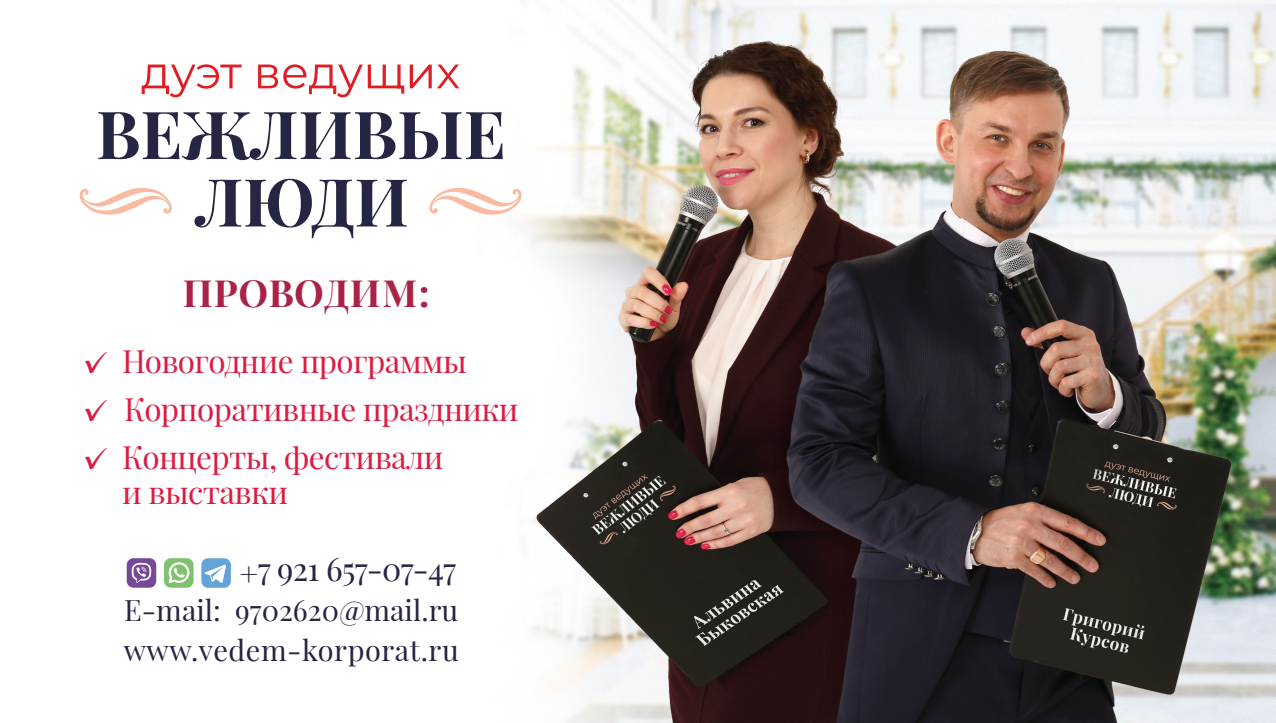
<style>
.page{position:relative;width:1276px;height:723px;background:#fff}
.page>*{position:absolute;margin:0;border:0;box-sizing:border-box;transform-origin:0 0}
.t1{font:700 37.5px "Playfair Display";letter-spacing:.015em;color:#aa2246}
.t2{font:32.1px "Playfair Display";letter-spacing:-.02em;color:#262544}
.t3{font:31.35px/34.5px "Playfair Display";letter-spacing:-.02em;color:#da1d43}
.t4{font:28.95px/39.8px "Playfair Display";color:#262544}
.s1{font-family:"PF Beau Sans Pro"}
</style>
<div class="page">
<img style="left:126px;top:0;width:1150px;height:723px">
<svg style="left:429px;top:187px;width:93px;height:28px"></svg>
<svg style="left:79px;top:187px;width:93px;height:28px"></svg>
<svg style="left:142px;top:64px;width:317px;height:33px"></svg>
<svg style="left:98px;top:112px;width:405px;height:48px"></svg>
<svg style="left:194px;top:179px;width:213px;height:59px"></svg>
<div style="left:201px;top:558px;width:30px;height:30px;background:#64a3d7;border-radius:7px"></div>
<svg style="left:204px;top:564px;width:22px;height:19px"></svg>
<div style="left:127px;top:558px;width:29px;height:30px;background:#784898;border-radius:7px"></div>
<svg style="left:132px;top:563px;width:19px;height:20px"></svg>
<div style="left:164px;top:558px;width:30px;height:30px;background:#7fc16d;border-radius:7px"></div>
<svg style="left:169px;top:562px;width:21px;height:21px"></svg>
<p class="t1" style="left:183px;top:270px;width:248px">ПРОВОДИМ:</p>
<p class="t3" style="left:83px;top:343px;width:385px"><span class="s1">✓</span> Новогодние программы</p>
<p class="t3" style="left:83px;top:392px;width:437px"><span class="s1">✓</span> Корпоративные праздники</p>
<p class="t3" style="left:122px;top:440px;width:323px;text-indent:-39px"><span class="s1">✓</span> Концерты, фестивали и выставки</p>
<p class="t2" style="left:239px;top:549px;width:218px">+7 921 657-07-47</p>
<p class="t4" style="left:124px;top:590px;width:337px">E-mail: 9702620@mail.ru www.vedem-korporat.ru</p>
</div>
